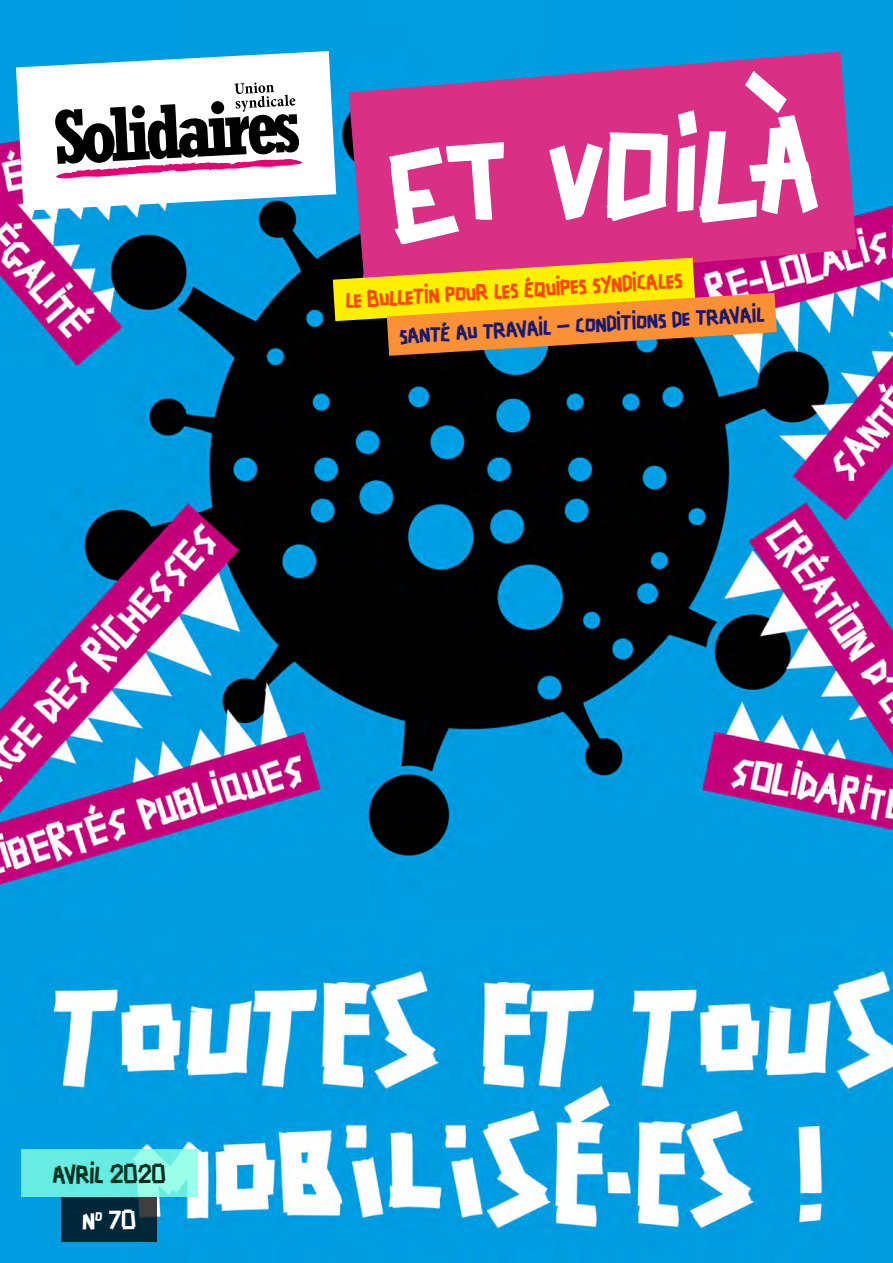
<style>
.page{position:relative;width:893px;height:1263px;background:#fff}
.page>*{position:absolute;margin:0;border:0;box-sizing:border-box;transform-origin:0 0}
.t1{font:22.5px "Scotchlidaires";color:#013220}
.t2{font:22.5px "Scotchlidaires";color:#fff;scale:1.04 1}
.t3{font:20.25px "Scotchlidaires";color:#ff4500}
.t4{font:19.5px "Scotchlidaires";color:#191970;scale:1.04 1}
</style>
<div class="page">
<img style="left:0;top:0;width:893px;height:1263px">
<svg style="left:61px;top:1197px;width:96px;height:45px;background:#052838"></svg>
<svg style="left:21px;top:1149px;width:176px;height:48px;background:#76f0e4"></svg>
<svg style="left:16px;top:51px;width:320px;height:160px"></svg>
<svg style="left:46px;top:82px;width:273px;height:97px"></svg>
<svg style="left:349px;top:52px;width:508px;height:238px;background:#ae4697"></svg>
<svg style="left:549px;top:132px;width:119px;height:89px"></svg>
<svg style="left:389px;top:142px;width:115px;height:102px"></svg>
<svg style="left:677px;top:71px;width:141px;height:152px"></svg>
<svg style="left:333px;top:258px;width:444px;height:98px;background:#cf9534"></svg>
<p class="t3" style="left:345px;top:288px;width:339px;rotate:-4deg">LE BULLETIN POUR LES ÉQUIPES SYNDICALES</p>
<p class="t4" style="left:398px;top:325px;width:353px;rotate:-4deg">SANTÉ AU TRAVAIL — CONDITIONS DE TRAVAIL</p>
<p class="t1" style="left:53px;top:1159px;width:115px">AVRIL 2020</p>
<p class="t2" style="left:83px;top:1205px;width:53px">N<sup>O</sup> 70</p>
</div>
